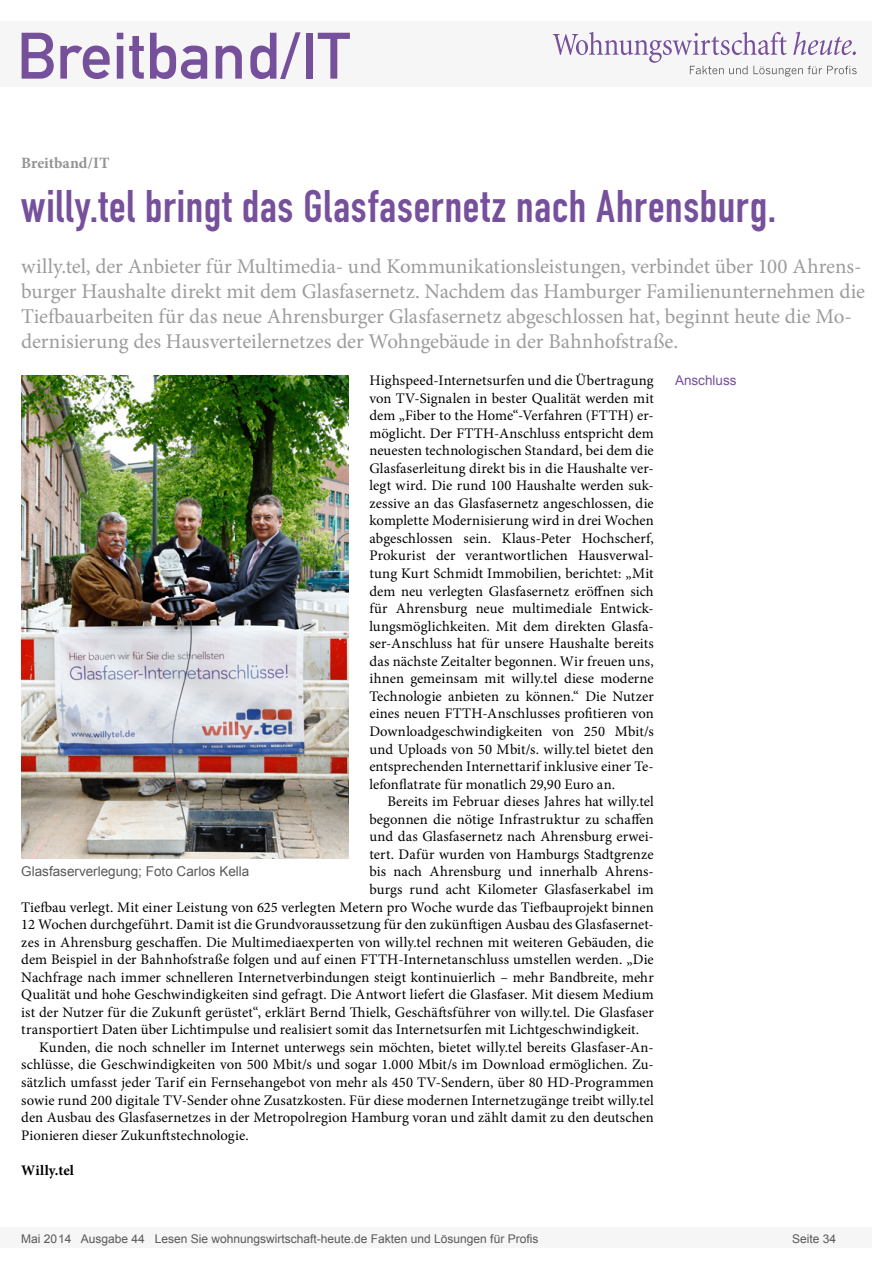
<style>
.page{position:relative;width:893px;height:1263px;background:#fff}
.page>*{position:absolute;margin:0;border:0;box-sizing:border-box;transform-origin:0 0}
.t1{font:64.5px "DIN Mittelschrift";color:#77509c}
.Überschrift_Groß{font:45px "DIN Engschrift";letter-spacing:.02em;color:#77509c}
.Anlesetext{font:21px/25.2px "Minion Pro";letter-spacing:-.005em;color:#9c9c9c}
.Kategorie{font:700 15.75px "Minion Pro";letter-spacing:-.005em;color:#939393}
.Fliesstext{font:14.7px/17.5px "Minion Pro";letter-spacing:.005em;color:#000;text-align:justify}
.Fließtext_erste_Zeil{font:14.7px/17.5px "Minion Pro";letter-spacing:.01em;color:#000;text-align:justify}
.AUTOR{font:700 14.7px "Minion Pro";letter-spacing:.005em;color:#000}
.Bildunterschrift{font:13.5px "Arial";color:#595959}
.Info{font:13.5px "Arial";color:#77509c}
.t2{font:12px "Arial";color:#595959}
</style>
<div class="page">
<div style="left:0;top:1227px;width:872px;height:20px;background:#f6f6f6"></div>
<div style="left:0;top:21px;width:872px;height:66px;background:#f6f6f6"></div>
<svg style="left:553px;top:32px;width:304px;height:45px"></svg>
<img style="left:21px;top:375px;width:327px;height:484px">
<h1 class="t1" style="left:17px;top:18px;width:335px">Breitband/IT</h1>
<p class="Kategorie" style="left:21px;top:152px;width:90px">Breitband/IT</p>
<p class="Überschrift_Groß" style="left:21px;top:180px;width:756px">willy.tel bringt das Glasfasernetz nach Ahrensburg.</p>
<p class="Anlesetext" style="left:21px;top:253px;width:845px">willy.tel, der Anbieter für Multimedia- und Kommunikationsleistungen, verbindet über 100 Ahrens&shy;burger Haushalte direkt mit dem Glasfasernetz. Nachdem das Hamburger Familienunternehmen die Tiefbauarbeiten für das neue Ahrensburger Glasfasernetz abgeschlossen hat, beginnt heute die Mo&shy;dernisierung des Hausverteilernetzes der Wohngebäude in der Bahnhofstraße.</p>
<p class="Fließtext_erste_Zeil" style="left:369px;top:372px;width:286px">Highspeed-Internetsurfen und die Übertragung</p>
<p class="Info" style="left:675px;top:371px;width:63px">Anschluss</p>
<p class="Fließtext_erste_Zeil" style="left:369px;top:389px;width:286px">von TV-Signalen in bester Qualität werden mit dem „Fiber to the Home“-Verfahren (FTTH) er&shy;möglicht. Der FTTH-Anschluss entspricht dem neuesten technologischen Standard, bei dem die Glasfaserleitung direkt bis in die Haushalte ver&shy;legt wird. Die rund 100 Haushalte werden suk&shy;zessive an das Glasfasernetz angeschlossen, die komplette Modernisierung wird in drei Wochen abgeschlossen sein. Klaus-Peter Hochscherf, Prokurist der verantwortlichen Hausverwal&shy;tung Kurt Schmidt Immobilien, berichtet: „Mit dem neu verlegten Glasfasernetz eröffnen sich für Ahrensburg neue multimediale Entwick&shy;lungsmöglichkeiten. Mit dem direkten Glasfa&shy;ser-Anschluss hat für unsere Haushalte bereits das nächste Zeitalter begonnen. Wir freuen uns, ihnen gemeinsam mit willy.tel diese moderne Technologie anbieten zu können.“ Die Nutzer eines neuen FTTH-Anschlusses profitieren von Downloadgeschwindigkeiten von 250 Mbit/s und Uploads von 50 Mbit/s. willy.tel bietet den entsprechenden Internettarif inklusive einer Te&shy;lefonflatrate für monatlich 29,90 Euro an.</p>
<p class="Fliesstext" style="left:387px;top:793px;width:268px">Bereits im Februar dieses Jahres hat willy.tel</p>
<p class="Fliesstext" style="left:369px;top:810px;width:286px">begonnen die nötige Infrastruktur zu schaffen</p>
<p class="Fliesstext" style="left:369px;top:828px;width:286px">und das Glasfasernetz nach Ahrensburg erwei-</p>
<p class="Fliesstext" style="left:369px;top:845px;width:286px">tert. Dafür wurden von Hamburgs Stadtgrenze</p>
<p class="Fliesstext" style="left:369px;top:863px;width:286px">bis nach Ahrensburg und innerhalb Ahrens-</p>
<p class="Fliesstext" style="left:369px;top:880px;width:286px">burgs rund acht Kilometer Glasfaserkabel im</p>
<p class="Fliesstext" style="left:21px;top:898px;width:634px">Tiefbau verlegt. Mit einer Leistung von 625 verlegten Metern pro Woche wurde das Tiefbauprojekt binnen</p>
<p class="Fliesstext" style="left:21px;top:916px;width:634px">12 Wochen durchgeführt. Damit ist die Grundvoraussetzung für den zukünftigen Ausbau des Glasfasernet-</p>
<p class="Fliesstext" style="left:21px;top:933px;width:634px">zes in Ahrensburg geschaffen. Die Multimediaexperten von willy.tel rechnen mit weiteren Gebäuden, die</p>
<p class="Fliesstext" style="left:21px;top:951px;width:634px">dem Beispiel in der Bahnhofstraße folgen und auf einen FTTH-Internetanschluss umstellen werden. „Die</p>
<p class="Fliesstext" style="left:21px;top:968px;width:634px">Nachfrage nach immer schnelleren Internetverbindungen steigt kontinuierlich – mehr Bandbreite, mehr</p>
<p class="Fliesstext" style="left:21px;top:986px;width:634px">Qualität und hohe Geschwindigkeiten sind gefragt. Die Antwort liefert die Glasfaser. Mit diesem Medium</p>
<p class="Fliesstext" style="left:21px;top:1003px;width:634px">ist der Nutzer für die Zukunft gerüstet“, erklärt Bernd Thielk, Geschäftsführer von willy.tel. Die Glasfaser</p>
<p class="Fliesstext" style="left:21px;top:1021px;width:619px">transportiert Daten über Lichtimpulse und realisiert somit das Internetsurfen mit Lichtgeschwindigkeit.</p>
<p class="Fliesstext" style="left:21px;top:1038px;width:634px;text-indent:18px">Kunden, die noch schneller im Internet unterwegs sein möchten, bietet willy.tel bereits Glasfaser-An&shy;schlüsse, die Geschwindigkeiten von 500 Mbit/s und sogar 1.000 Mbit/s im Download ermöglichen. Zu&shy;sätzlich umfasst jeder Tarif ein Fernsehangebot von mehr als 450 TV-Sendern, über 80 HD-Programmen sowie rund 200 digitale TV-Sender ohne Zusatzkosten. Für diese modernen Internetzugänge treibt willy.tel den Ausbau des Glasfasernetzes in der Metropolregion Hamburg voran und zählt damit zu den deutschen Pionieren dieser Zukunftstechnologie.</p>
<p class="AUTOR" style="left:21px;top:1160px;width:54px">Willy.tel</p>
<p class="Bildunterschrift" style="left:21px;top:863px;width:230px">Glasfaserverlegung; Foto Carlos Kella</p>
<p class="t2" style="left:21px;top:1230px;width:519px">Mai 2014 Ausgabe 44 Lesen Sie wohnungswirtschaft-heute.de Fakten und Lösungen für Profis</p>
<p class="t2" style="left:792px;top:1231px;width:46px">Seite 34</p>
</div>
